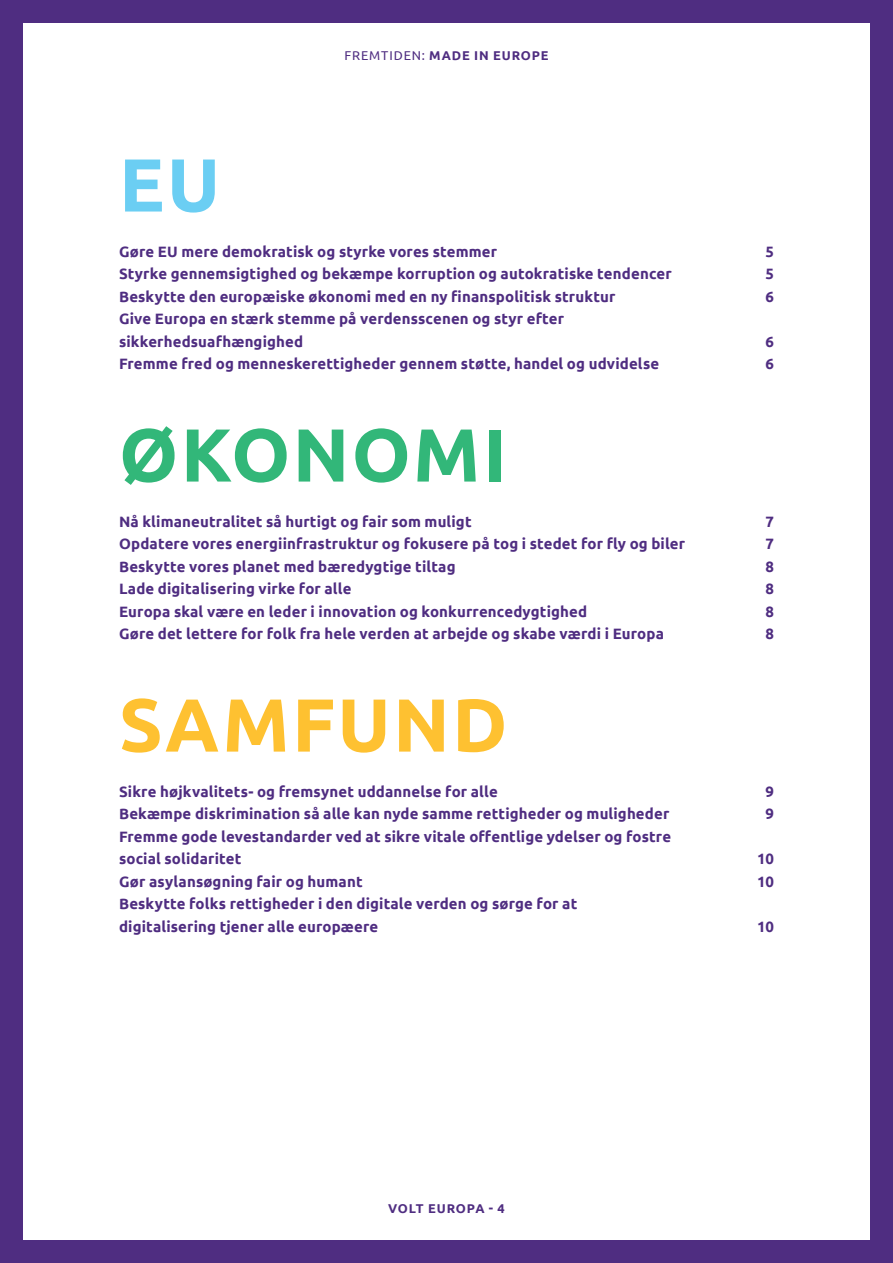
<style>
.page{position:relative;width:893px;height:1263px;background:#4f2d81}
.page>*{position:absolute;margin:0;border:0;box-sizing:border-box;transform-origin:0 0}
.t1{font:700 75px "Ubuntu";letter-spacing:.03em;color:#32b779}
.t2{font:700 75px "Ubuntu";letter-spacing:.035em;color:#fec131}
.t3{font:700 75px "Ubuntu";color:#6bcef3}
.t4{font:700 15px/22.5px "Ubuntu";letter-spacing:.01em;color:#4f2d81}
.t5{font:700 12.75px "Ubuntu";letter-spacing:.07em;color:#4f2d81}
.s1{font-weight:400}
</style>
<div class="page">
<div style="left:23px;top:23px;width:847px;height:1216px;background:#fff"></div>
<p class="t5" style="left:344px;top:47px;width:206px"><span class="s1">FREMTIDEN:</span> MADE IN EUROPE</p>
<h1 class="t3" style="left:119px;top:139px;width:102px">EU</h1>
<p class="t4" style="left:119px;top:240px;width:380px">Gøre EU mere demokratisk og styrke vores stemmer</p>
<p class="t4" style="left:765px;top:240px;width:10px">5</p>
<p class="t4" style="left:119px;top:262px;width:554px">Styrke gennemsigtighed og bekæmpe korruption og autokratiske tendencer</p>
<p class="t4" style="left:765px;top:262px;width:10px">5</p>
<p class="t4" style="left:119px;top:285px;width:498px">Beskytte den europæiske økonomi med en ny finanspolitisk struktur</p>
<p class="t4" style="left:765px;top:285px;width:10px">6</p>
<p class="t4" style="left:119px;top:307px;width:447px">Give Europa en stærk stemme på verdensscenen og styr efter sikkerhedsuafhængighed</p>
<p class="t4" style="left:765px;top:330px;width:10px">6</p>
<p class="t4" style="left:119px;top:352px;width:542px">Fremme fred og menneskerettigheder gennem støtte, handel og udvidelse</p>
<p class="t4" style="left:765px;top:352px;width:10px">6</p>
<h1 class="t1" style="left:119px;top:409px;width:389px">ØKONOMI</h1>
<p class="t4" style="left:119px;top:510px;width:354px">Nå klimaneutralitet så hurtigt og fair som muligt</p>
<p class="t4" style="left:765px;top:510px;width:10px">7</p>
<p class="t4" style="left:119px;top:532px;width:568px">Opdatere vores energiinfrastruktur og fokusere på tog i stedet for fly og biler</p>
<p class="t4" style="left:765px;top:532px;width:10px">7</p>
<p class="t4" style="left:119px;top:555px;width:338px">Beskytte vores planet med bæredygtige tiltag</p>
<p class="t4" style="left:765px;top:555px;width:10px">8</p>
<p class="t4" style="left:119px;top:577px;width:234px">Lade digitalisering virke for alle</p>
<p class="t4" style="left:765px;top:577px;width:10px">8</p>
<p class="t4" style="left:119px;top:600px;width:469px">Europa skal være en leder i innovation og konkurrencedygtighed</p>
<p class="t4" style="left:765px;top:600px;width:10px">8</p>
<p class="t4" style="left:119px;top:622px;width:546px">Gøre det lettere for folk fra hele verden at arbejde og skabe værdi i Europa</p>
<p class="t4" style="left:765px;top:622px;width:10px">8</p>
<h1 class="t2" style="left:119px;top:679px;width:390px">SAMFUND</h1>
<p class="t4" style="left:119px;top:780px;width:380px">Sikre højkvalitets- og fremsynet uddannelse for alle</p>
<p class="t4" style="left:765px;top:780px;width:10px">9</p>
<p class="t4" style="left:119px;top:802px;width:552px">Bekæmpe diskrimination så alle kan nyde samme rettigheder og muligheder</p>
<p class="t4" style="left:765px;top:802px;width:10px">9</p>
<p class="t4" style="left:119px;top:825px;width:553px">Fremme gode levestandarder ved at sikre vitale offentlige ydelser og fostre social solidaritet</p>
<p class="t4" style="left:757px;top:847px;width:18px">10</p>
<p class="t4" style="left:119px;top:870px;width:245px">Gør asylansøgning fair og humant</p>
<p class="t4" style="left:757px;top:870px;width:18px">10</p>
<p class="t4" style="left:119px;top:892px;width:460px">Beskytte folks rettigheder i den digitale verden og sørge for at digitalisering tjener alle europæere</p>
<p class="t4" style="left:757px;top:915px;width:18px">10</p>
<p class="t5" style="left:388px;top:1201px;width:118px">VOLT EUROPA - 4</p>
</div>
